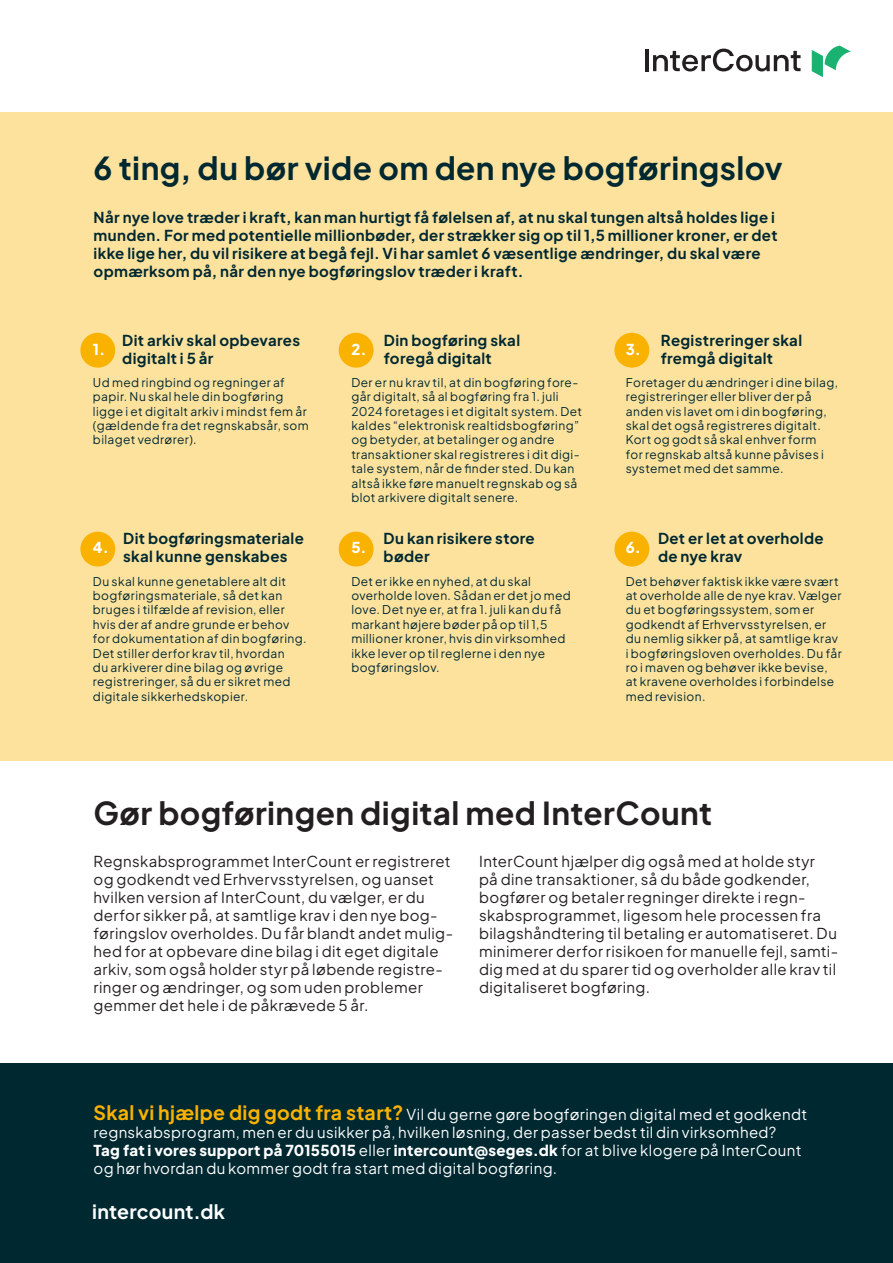
<style>
.page{position:relative;width:893px;height:1263px;background:#fff}
.page>*{position:absolute;margin:0;border:0;box-sizing:border-box;transform-origin:0 0}
.t1{font:700 31.5px "Plus Jakarta Sans";letter-spacing:.015em;color:#002831}
.t2{font:700 31.5px "Plus Jakarta Sans";letter-spacing:.015em;color:#231f20}
.t3{font:700 19.5px "Plus Jakarta Sans";letter-spacing:.01em;color:#fff}
.t4{font:15px/18px "Plus Jakarta Sans";letter-spacing:.025em;color:#231f20}
.t5{font:700 15px/18px "Plus Jakarta Sans";letter-spacing:.025em;color:#002831}
.t6{font:15px/18px "Plus Jakarta Sans";letter-spacing:.025em;color:#fff}
.t7{font:800 15px "Plus Jakarta Sans";color:#fff}
.t8{font:12px/14.4px "Plus Jakarta Sans";letter-spacing:.035em;color:#002831}
.s1{font-weight:700;font-size:19.5px;color:#fab200}
.s2{font-weight:800}
</style>
<div class="page">
<div style="left:0;top:113px;width:893px;height:648px;background:#fde29e"></div>
<svg style="left:812px;top:46px;width:39px;height:31px"></svg>
<hr style="left:645px;top:49px;width:4px;height:22px;background:#231f20">
<svg style="left:653px;top:49px;width:148px;height:22px"></svg>
<div style="left:0;top:1063px;width:893px;height:200px;background:#002831"></div>
<div style="left:80px;top:333px;width:35px;height:35px;background:#fab200;border-radius:50%"></div>
<div style="left:80px;top:532px;width:35px;height:34px;background:#fab200;border-radius:50%"></div>
<div style="left:339px;top:333px;width:35px;height:35px;background:#fab200;border-radius:50%"></div>
<div style="left:339px;top:532px;width:35px;height:34px;background:#fab200;border-radius:50%"></div>
<div style="left:614px;top:333px;width:35px;height:35px;background:#fab200;border-radius:50%"></div>
<div style="left:614px;top:532px;width:35px;height:34px;background:#fab200;border-radius:50%"></div>
<p class="t1" style="left:94px;top:142px;width:691px">6 ting, du bør vide om den nye bogføringslov</p>
<p class="t5" style="left:94px;top:206px;width:685px">Når nye love træder i kraft, kan man hurtigt få følelsen af, at nu skal tungen altså holdes lige i munden. For med potentielle millionbøder, der strækker sig op til 1,5 millioner kroner, er det ikke lige her, du vil risikere at begå fejl. Vi har samlet 6 væsentlige ændringer, du skal være opmærksom på, når den nye bogføringslov træder i kraft.</p>
<p class="t7" style="left:93px;top:337px;width:14px">1.</p>
<p class="t5" style="left:122px;top:330px;width:179px">Dit arkiv skal opbevares digitalt i 5 år</p>
<p class="t7" style="left:351px;top:337px;width:17px">2.</p>
<p class="t5" style="left:384px;top:330px;width:138px">Din bogføring skal foregå digitalt</p>
<p class="t7" style="left:626px;top:337px;width:17px">3.</p>
<p class="t5" style="left:661px;top:330px;width:143px">Registreringer skal fremgå digitalt</p>
<p class="t8" style="left:93px;top:374px;width:217px">Ud med ringbind og regninger af papir. Nu skal hele din bogføring ligge i et digitalt arkiv i mindst fem år (gældende fra det regnskabsår, som bilaget vedrører).</p>
<p class="t8" style="left:351px;top:374px;width:232px">Der er nu krav til, at din bogføring fore&shy;går digitalt, så al bogføring fra 1. juli 2024 foretages i et digitalt system. Det kaldes “elektronisk realtidsbogføring” og betyder, at betalinger og andre transaktioner skal registreres i dit digi&shy;tale system, når de finder sted. Du kan altså ikke føre manuelt regnskab og så blot arkivere digitalt senere.</p>
<p class="t8" style="left:626px;top:374px;width:214px">Foretager du ændringer i dine bilag, registreringer eller bliver der på anden vis lavet om i din bogføring, skal det også registreres digitalt.<br>Kort og godt så skal enhver form<br>for regnskab altså kunne påvises i systemet med det samme.</p>
<p class="t7" style="left:93px;top:535px;width:18px">4.</p>
<p class="t5" style="left:123px;top:528px;width:182px">Dit bogføringsmateriale skal kunne genskabes</p>
<p class="t7" style="left:351px;top:535px;width:17px">5.</p>
<p class="t5" style="left:384px;top:528px;width:153px">Du kan risikere store bøder</p>
<p class="t7" style="left:626px;top:535px;width:17px">6.</p>
<p class="t5" style="left:658px;top:528px;width:167px">Det er let at overholde de nye krav</p>
<p class="t8" style="left:93px;top:573px;width:215px">Du skal kunne genetablere alt dit bogføringsmateriale, så det kan bruges i tilfælde af revision, eller hvis der af andre grunde er behov for dokumentation af din bogføring.<br>Det stiller derfor krav til, hvordan<br>du arkiverer dine bilag og øvrige registreringer, så du er sikret med digitale sikkerhedskopier.</p>
<p class="t8" style="left:351px;top:573px;width:221px">Det er ikke en nyhed, at du skal overholde loven. Sådan er det jo med love. Det nye er, at fra 1. juli kan du få markant højere bøder på op til 1,5 millioner kroner, hvis din virksomhed ikke lever op til reglerne i den nye bogføringslov.</p>
<p class="t8" style="left:626px;top:573px;width:218px">Det behøver faktisk ikke være svært at overholde alle de nye krav. Vælger du et bogføringssystem, som er godkendt af Erhvervsstyrelsen, er du nemlig sikker på, at samtlige krav i bogføringsloven overholdes. Du får ro i maven og behøver ikke bevise, at kravene overholdes i forbindelse med revision.</p>
<p class="t2" style="left:94px;top:787px;width:620px">Gør bogføringen digital med InterCount</p>
<p class="t4" style="left:94px;top:851px;width:361px">Regnskabsprogrammet InterCount er registreret og godkendt ved Erhvervsstyrelsen, og uanset hvilken version af InterCount, du vælger, er du derfor sikker på, at samtlige krav i den nye bog&shy;føringslov overholdes. Du får blandt andet mulig&shy;hed for at opbevare dine bilag i dit eget digitale arkiv, som også holder styr på løbende registre&shy;ringer og ændringer, og som uden problemer gemmer det hele i de påkrævede 5 år.</p>
<p class="t4" style="left:479px;top:851px;width:361px">InterCount hjælper dig også med at holde styr<br>på dine transaktioner, så du både godkender, bogfører og betaler regninger direkte i regn&shy;skabsprogrammet, ligesom hele processen fra bilagshåndtering til betaling er automatiseret. Du minimerer derfor risikoen for manuelle fejl, samti&shy;dig med at du sparer tid og overholder alle krav til digitaliseret bogføring.</p>
<p class="t6" style="left:94px;top:1103px;width:715px"><span class="s1">Skal vi hjælpe dig godt fra start?</span> Vil du gerne gøre bogføringen digital med et godkendt regnskabsprogram, men er du usikker på, hvilken løsning, der passer bedst til din virksomhed?<br><span class="s2">Tag fat i vores support på 70155015</span> eller <span class="s2">intercount@seges.dk</span> for at blive klogere på InterCount og hør hvordan du kommer godt fra start med digital bogføring.</p>
<p class="t3" style="left:92px;top:1196px;width:134px">intercount.dk</p>
</div>
